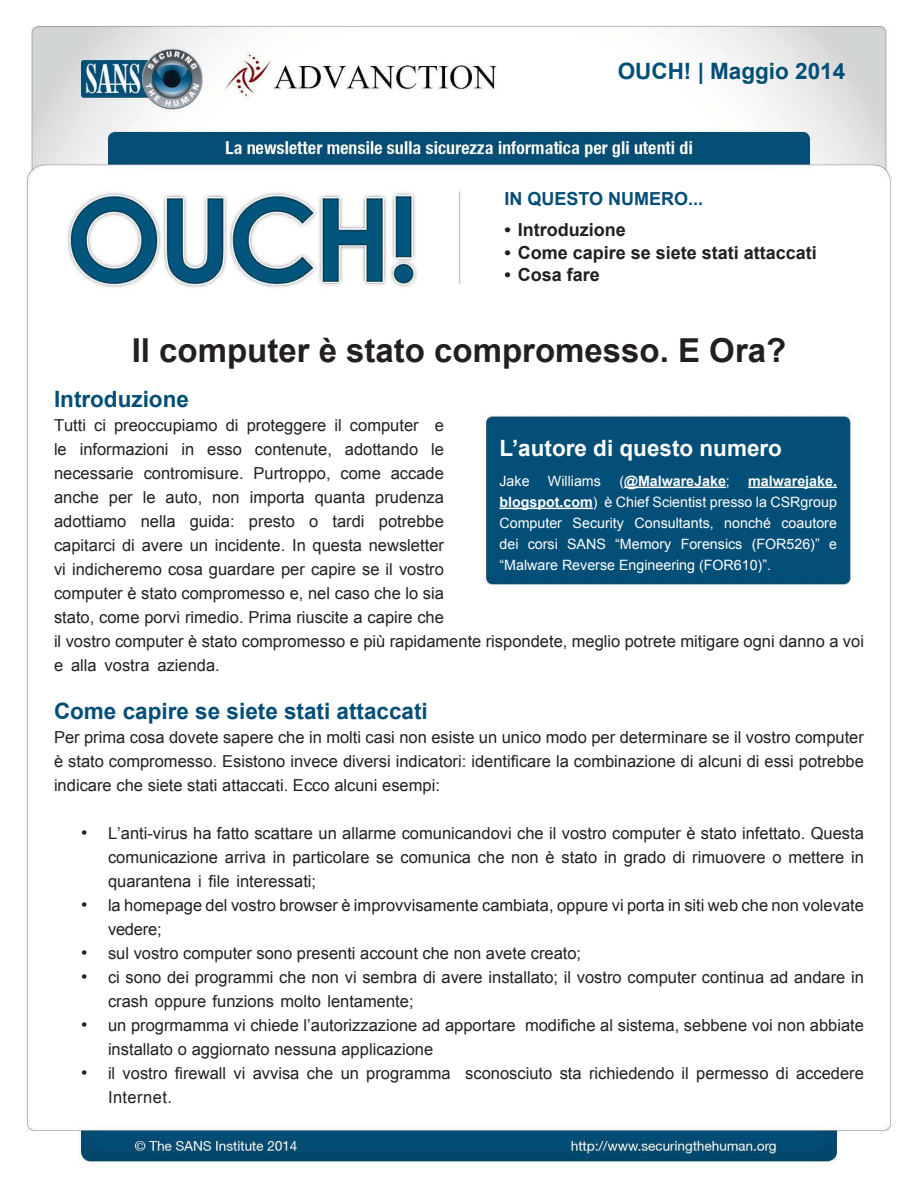
<style>
.page{position:relative;width:918px;height:1188px;background:#fff}
.page>*{position:absolute;margin:0;border:0;box-sizing:border-box;transform-origin:0 0}
.t1{font:700 33px "Arial";color:#231f20}
.MainText{font:700 22.5px "Arial";color:#024e77}
.t2{font:700 22.5px "Arial";color:#fff}
.t3{font:700 22.5px "Arial";color:#004f77}
.t4{font:700 18px "Arial";color:#231f20}
.t5{font:700 18px "Arial";color:#024e77}
.t6{font:18px "Arial";color:#231f20}
.MainText-2{font:16.5px/24px "Arial";color:#231f20;text-align:justify}
.MainText-3{font:16.5px "Arial";letter-spacing:.025em;color:#231f20}
.t7{font:14.25px/21px "Arial";color:#fff}
.t8{font:700 14.25px "Arial";color:#fff}
.s1{font-weight:400}
</style>
<div class="page">
<img style="left:26px;top:25px;width:868px;height:1139px">
<hr style="left:624px;top:487px;width:102px;height:1px;background:#fff">
<hr style="left:748px;top:487px;width:89px;height:1px;background:#fff">
<hr style="left:500px;top:508px;width:93px;height:1px;background:#fff">
<p class="t3" style="left:618px;top:56px;width:229px">OUCH! | Maggio 2014</p>
<p class="t5" style="left:504px;top:187px;width:200px">IN QUESTO NUMERO...</p>
<p class="t4" style="left:504px;top:218px;width:123px">• Introduzione</p>
<p class="t4" style="left:504px;top:240px;width:314px">• Come capire se siete stati attaccati</p>
<p class="t4" style="left:504px;top:263px;width:97px">• Cosa fare</p>
<p class="t1" style="left:132px;top:328px;width:656px">Il computer è stato compromesso E. Ora?</p>
<p class="MainText" style="left:54px;top:384px;width:137px">Introduzione</p>
<p class="MainText-2" style="left:54px;top:414px;width:34px">Tutti</p>
<p class="MainText-2" style="left:94px;top:414px;width:13px">ci</p>
<p class="MainText-2" style="left:114px;top:414px;width:105px">preoccupiamo</p>
<p class="MainText-2" style="left:226px;top:414px;width:14px">di</p>
<p class="MainText-2" style="left:247px;top:414px;width:81px">proteggere</p>
<p class="MainText-2" style="left:335px;top:414px;width:9px">il</p>
<p class="MainText-2" style="left:350px;top:414px;width:70px">computer</p>
<p class="MainText-2" style="left:435px;top:414px;width:11px">e</p>
<p class="MainText-2" style="left:54px;top:438px;width:14px">le</p>
<p class="MainText-2" style="left:80px;top:438px;width:90px">informazioni</p>
<p class="MainText-2" style="left:182px;top:438px;width:14px">in</p>
<p class="MainText-2" style="left:207px;top:438px;width:36px">esso</p>
<p class="MainText-2" style="left:255px;top:438px;width:79px">contenute,</p>
<p class="MainText-2" style="left:345px;top:438px;width:75px">adottando</p>
<p class="MainText-2" style="left:431px;top:438px;width:14px">le</p>
<p class="MainText-2" style="left:54px;top:462px;width:81px">necessarie</p>
<p class="MainText-2" style="left:144px;top:462px;width:101px">contromisure.</p>
<p class="MainText-2" style="left:254px;top:462px;width:79px">Purtroppo,</p>
<p class="MainText-2" style="left:341px;top:462px;width:42px">come</p>
<p class="MainText-2" style="left:391px;top:462px;width:55px">accade</p>
<p class="MainText-2" style="left:54px;top:486px;width:46px">anche</p>
<p class="MainText-2" style="left:109px;top:486px;width:25px">per</p>
<p class="MainText-2" style="left:143px;top:486px;width:14px">le</p>
<p class="MainText-2" style="left:166px;top:486px;width:38px">auto,</p>
<p class="MainText-2" style="left:212px;top:486px;width:29px">non</p>
<p class="MainText-2" style="left:250px;top:486px;width:57px">importa</p>
<p class="MainText-2" style="left:315px;top:486px;width:52px">quanta</p>
<p class="MainText-2" style="left:375px;top:486px;width:70px">prudenza</p>
<p class="t2" style="left:500px;top:433px;width:284px">’L autore di questo numero</p>
<p class="t8" style="left:748px;top:471px;width:90px">malwarejake.</p>
<p class="t8" style="left:619px;top:471px;width:112px"><span class="s1">(</span>@MalwareJake<span class="s1">;</span></p>
<p class="t7" style="left:500px;top:470px;width:32px">Jake</p>
<p class="t7" style="left:548px;top:470px;width:55px">Williams</p>
<p class="t8" style="left:500px;top:492px;width:100px">blogspot.com<span class="s1">)</span></p>
<p class="t7" style="left:604px;top:491px;width:234px">è Chief Scientist presso la CSRgroup</p>
<p class="MainText-2" style="left:54px;top:510px;width:74px">adottiamo</p>
<p class="MainText-2" style="left:54px;top:534px;width:392px">capitarci di avere un incidente. In questa newsletter</p>
<p class="MainText-2" style="left:54px;top:558px;width:391px">vi indicheremo cosa guardare per capire se il vostro</p>
<p class="MainText-2" style="left:54px;top:582px;width:392px">computer è stato compromesso ,e nel caso che lo sia</p>
<p class="MainText-2" style="left:54px;top:606px;width:391px">stato, come porvi rimedio. Prima riuscite a capire che</p>
<p class="MainText-2" style="left:54px;top:630px;width:812px">il vostro computer è stato compromesso e più rapidamente rispondete, meglio potrete mitigare ogni danno a voi</p>
<p class="MainText-2" style="left:157px;top:654px;width:64px">azienda.</p>
<p class="MainText-2" style="left:141px;top:510px;width:36px">nella</p>
<p class="MainText-2" style="left:190px;top:510px;width:46px">guida:</p>
<p class="MainText-2" style="left:333px;top:510px;width:34px">tardi</p>
<p class="MainText-2" style="left:379px;top:510px;width:67px">potrebbe</p>
<p class="MainText-2" style="left:249px;top:510px;width:47px">presto</p>
<p class="t7" style="left:500px;top:512px;width:64px">Computer</p>
<p class="t7" style="left:573px;top:512px;width:53px">Security</p>
<p class="t7" style="left:635px;top:512px;width:81px">Consultants,</p>
<p class="t7" style="left:724px;top:512px;width:48px">nonché</p>
<p class="t7" style="left:782px;top:512px;width:57px">coautore</p>
<p class="MainText-2" style="left:309px;top:510px;width:11px">o</p>
<p class="t7" style="left:752px;top:533px;width:70px">(FOR526)”</p>
<p class="t7" style="left:567px;top:533px;width:40px">SANS</p>
<p class="t7" style="left:615px;top:533px;width:58px">“Memory</p>
<p class="t7" style="left:500px;top:533px;width:273px">dei<br>“Malware Reverse Engineering (FOR610 .“(</p>
<p class="t7" style="left:528px;top:533px;width:32px">corsi</p>
<p class="t7" style="left:681px;top:533px;width:63px">Forensics</p>
<p class="t7" style="left:829px;top:533px;width:9px">e</p>
<p class="MainText-2" style="left:71px;top:654px;width:27px">alla</p>
<p class="MainText-2" style="left:105px;top:654px;width:46px">vostra</p>
<p class="MainText-2" style="left:54px;top:654px;width:11px">e</p>
<p class="MainText" style="left:54px;top:696px;width:375px">Come capire se siete stati attaccati</p>
<p class="MainText-2" style="left:54px;top:726px;width:811px">Per prima cosa dovete sapere che in molti casi non esiste un unico modo per determinare se il vostro computer è stato compromesso. Esistono invece diversi indicatori: identificare la combinazione di alcuni di essi potrebbe indicare che siete stati attaccati. Ecco alcuni esempi:</p>
<p class="MainText-2" style="left:108px;top:822px;width:758px">’L anti-virus ha fatto scattare un allarme comunicandovi che il vostro computer è stato infettato. Questa</p>
<p class="t6" style="left:81px;top:821px;width:8px">•</p>
<p class="t6" style="left:81px;top:893px;width:8px">•</p>
<p class="t6" style="left:81px;top:941px;width:8px">•</p>
<p class="t6" style="left:81px;top:965px;width:8px">•</p>
<p class="t6" style="left:81px;top:1013px;width:8px">•</p>
<p class="t6" style="left:81px;top:1061px;width:8px">•</p>
<p class="MainText-2" style="left:108px;top:846px;width:757px">comunicazione arriva in particolare se comunica che non è stato in grado di rimuovere o mettere in quarantena i file interessati;</p>
<p class="MainText-2" style="left:108px;top:894px;width:757px">la homepage del vostro browser è improvvisamente cambiata, oppure vi porta in siti web che non volevate</p>
<p class="MainText-2" style="left:108px;top:918px;width:55px">vedere;</p>
<p class="MainText-2" style="left:108px;top:942px;width:475px">sul vostro computer sono presenti account che non avete creato;</p>
<p class="MainText-2" style="left:108px;top:966px;width:757px">ci sono dei programmi che non vi sembra di avere installato; il vostro computer continua ad andare in</p>
<p class="MainText-2" style="left:108px;top:990px;width:307px">crash oppure funzions molto lentamente;</p>
<p class="MainText-2" style="left:108px;top:1014px;width:409px">un progrmamma vi chiede ’l autorizzazione ad apportare</p>
<p class="MainText-2" style="left:108px;top:1038px;width:327px">installato o aggiornato nessuna applicazione</p>
<p class="MainText-2" style="left:525px;top:1014px;width:340px">modifiche al sistema, sebbene voi non abbiate</p>
<p class="MainText-2" style="left:108px;top:1062px;width:344px">il vostro firewall vi avvisa che un programma</p>
<p class="MainText-3" style="left:108px;top:1087px;width:65px">Internet.</p>
<p class="MainText-2" style="left:465px;top:1062px;width:400px">sconosciuto sta richiedendo il permesso di accedere</p>
</div>
